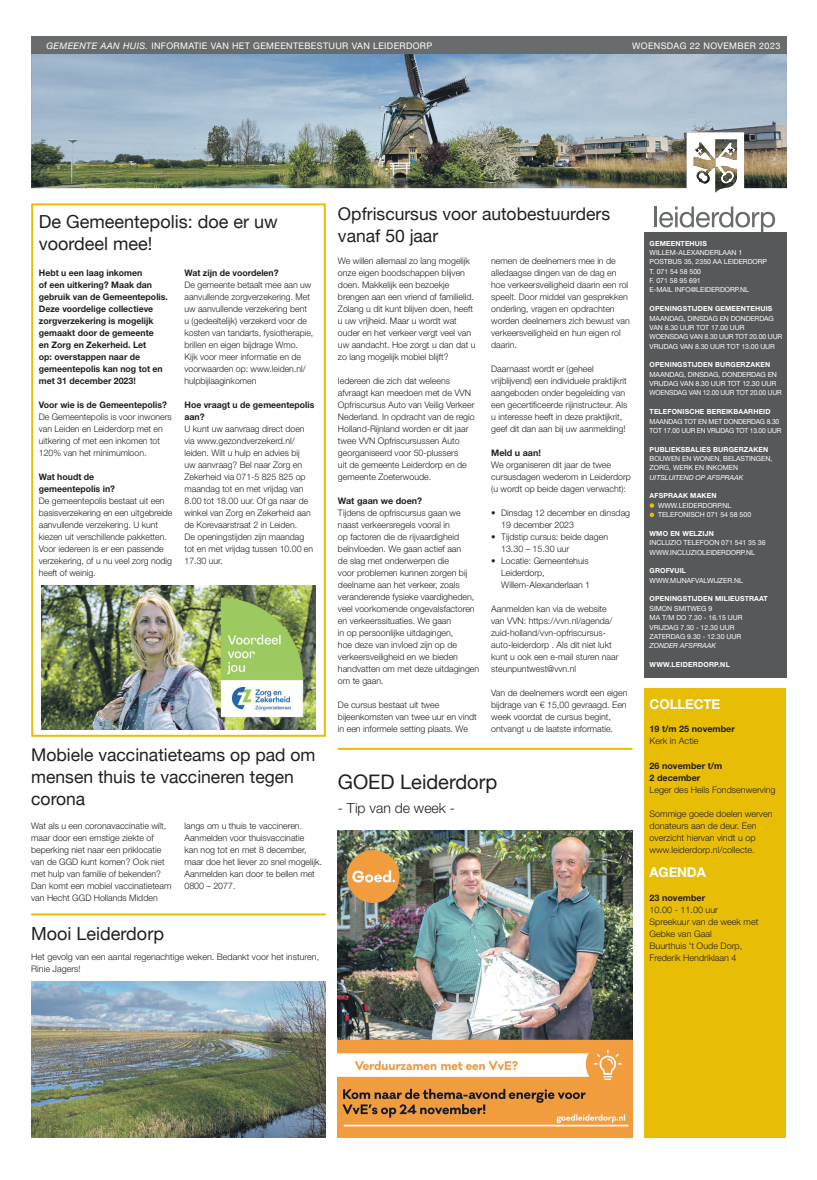
<style>
.page{position:relative;width:817px;height:1180px;background:#fff}
.page>*{position:absolute;margin:0;border:0;box-sizing:border-box;transform-origin:0 0}
.t1{font:20px "Helvetica Neue";color:#231f20}
.t2{font:18px/22px "Helvetica Neue";color:#231f20}
.t3{font:17.5px/22px "Helvetica Neue";color:#231f20}
.t4{font:300 14px "Helvetica Neue LT Std";color:#231f20}
.t5{font:700 13.5px "Helvetica Neue LT Std";letter-spacing:-.01em;color:#fff}
.t6{font:300 9px/12px "Helvetica Neue LT Std";color:#231f20}
.t7{font:700 9px/12px "Helvetica Neue LT Std";color:#231f20}
.t8{font:9px "Helvetica Neue";letter-spacing:.04em;color:#fff}
.t9{font:7px/9.4px "Helvetica Neue";color:#fff}
.t10{font:700 7px "Helvetica Neue LT Std";letter-spacing:.02em;color:#fff}
.t11{font:7px/9.4px "Helvetica Neue";letter-spacing:-.02em;color:#fff;scale:.96 1}
.t12{font:italic 7px "Helvetica Neue LT Std";color:#fff}
.s1{font-family:"Helvetica Neue LT Std";font-style:italic}
</style>
<div class="page">
<svg style="left:31px;top:188px;width:755px;height:5px"></svg>
<img style="left:31px;top:54px;width:755px;height:134px">
<img style="left:695px;top:139px;width:20px;height:20px">
<svg style="left:722px;top:173px;width:9px;height:9px"></svg>
<hr style="left:654px;top:206px;width:3px;height:21px;background:#696c6d">
<svg style="left:659px;top:206px;width:116px;height:27px"></svg>
<div style="left:644px;top:233px;width:142px;height:444px;background:#57585a"></div>
<svg style="left:649px;top:503px;width:5px;height:14px"></svg>
<div style="left:31px;top:37px;width:755px;height:17px;background:#696c6d"></div>
<div style="left:644px;top:687px;width:141px;height:450px;background:#e8bd06"></div>
<svg style="left:31px;top:203px;width:295px;height:533px"></svg>
<img style="left:42px;top:585px;width:273px;height:144px">
<hr style="left:31px;top:913px;width:295px;height:2px;background:#e8bd06">
<hr style="left:338px;top:747px;width:294px;height:2px;background:#e8bd06">
<img style="left:338px;top:830px;width:294px;height:307px">
<img style="left:31px;top:981px;width:294px;height:156px">
<p class="t8" style="left:46px;top:39px;width:387px"><span class="s1">GEMEENTE AAN HUIS.</span> INFORMATIE VAN HET GEMEENTEBESTUUR VAN LEIDERDORP</p>
<p class="t8" style="left:632px;top:39px;width:150px">WOENSDAG 22 NOVEMBER 2023</p>
<h2 class="t2" style="left:39px;top:212px;width:240px">De Gemeentepolis: doe er uw voordeel mee!</h2>
<p class="t7" style="left:39px;top:267px;width:130px">Hebt u een laag inkomen<br>of een uitkering? Maak dan gebruik van de Gemeentepolis.<br>Deze voordelige collectieve zorgverzekering is mogelijk gemaakt door de gemeente<br>en Zorg en Zekerheid. Let<br>op: overstappen naar de gemeentepolis kan nog tot en met 31 december 2023!</p>
<p class="t7" style="left:39px;top:399px;width:129px">Voor wie is de Gemeentepolis?</p>
<p class="t6" style="left:39px;top:411px;width:134px">De Gemeentepolis is voor inwoners van Leiden en Leiderdorp met en uitkering of met een inkomen tot<br>120% van het minimumloon.</p>
<p class="t7" style="left:39px;top:471px;width:78px">Wat houdt de gemeentepolis in?</p>
<p class="t6" style="left:39px;top:495px;width:135px">De gemeentepolis bestaat uit een basisverzekering en een uitgebreide aanvullende verzekering. U kunt kiezen uit verschillende pakketten.<br>Voor iedereen is er een passende verzekering, of u nu veel zorg nodig heeft of weinig.</p>
<p class="t7" style="left:184px;top:267px;width:96px">Wat zijn de voordelen?</p>
<p class="t6" style="left:184px;top:279px;width:130px">De gemeente betaalt mee aan uw aanvullende zorgverzekering. Met uw aanvullende verzekering bent u (gedeeltelijk) verzekerd voor de kosten van tandarts, fysiotherapie, brillen en eigen bijdrage Wmo.<br>Kijk voor meer informatie en de voorwaarden op: www.leiden.nl/ hulpbijlaaginkomen</p>
<p class="t7" style="left:184px;top:399px;width:131px">Hoe vraagt u de gemeentepolis aan?</p>
<p class="t6" style="left:184px;top:423px;width:130px">U kunt uw aanvraag direct doen via www.gezondverzekerd.nl/ leiden. Wilt u hulp en advies bij<br>uw aanvraag? Bel naar Zorg en<br>Zekerheid via 071-5 825 825 op maandag tot en met vrijdag van<br>8.00 tot 18.00 uur. Of ga naar de winkel van Zorg en Zekerheid aan de Korevaarstraat 2 in Leiden.<br>De openingstijden zijn maandag tot en met vrijdag tussen 10.00 en<br>17.30 uur.</p>
<h3 class="t3" style="left:31px;top:745px;width:285px">Mobiele vaccinatieteams op pad om mensen thuis te vaccineren tegen corona</h3>
<p class="t6" style="left:31px;top:819px;width:142px">Wat als u een coronavaccinatie wilt, maar door een ernstige ziekte of beperking niet naar een priklocatie van de GGD kunt komen? Ook niet met hulp van familie of bekenden?<br>Dan komt een mobiel vaccinatieteam van Hecht GGD Hollands Midden</p>
<p class="t6" style="left:184px;top:819px;width:139px">langs om u thuis te vaccineren.<br>Aanmelden voor thuisvaccinatie<br>kan nog tot en met 8 december, maar doe het liever zo snel mogelijk.<br>Aanmelden kan door te bellen met<br>0800 – 2077.</p>
<h2 class="t2" style="left:31px;top:923px;width:134px">Mooi Leiderdorp</h2>
<p class="t6" style="left:31px;top:950px;width:289px">Het gevolg van een aantal regenachtige weken. Bedankt voor het insturen,<br>Rinie Jagers!</p>
<h3 class="t3" style="left:338px;top:204px;width:273px">Opfriscursus voor autobestuurders vanaf 50 jaar</h3>
<p class="t6" style="left:338px;top:255px;width:139px">We willen allemaal zo lang mogelijk onze eigen boodschappen blijven doen. Makkelijk een bezoekje brengen aan een vriend of familielid.<br>Zolang u dit kunt blijven doen, heeft u uw vrijheid. Maar u wordt wat ouder en het verkeer vergt veel van uw aandacht. Hoe zorgt u dan dat u zo lang mogelijk mobiel blijft?</p>
<p class="t6" style="left:338px;top:375px;width:138px">Iedereen die zich dat weleens afvraagt kan meedoen met de VVN<br>Opfriscursus Auto van Veilig Verkeer<br>Nederland. In opdracht van de regio<br>Holland-Rijnland worden er dit jaar twee VVN Opfriscursussen Auto georganiseerd voor 50-plussers<br>uit de gemeente Leiderdorp en de gemeente Zoeterwoude.</p>
<p class="t7" style="left:338px;top:495px;width:86px">Wat gaan we doen?</p>
<p class="t6" style="left:338px;top:507px;width:143px">Tijdens de opfriscursus gaan we naast verkeersregels vooral in<br>op factoren die de rijvaardigheid beïnvloeden. We gaan actief aan<br>de slag met onderwerpen die<br>voor problemen kunnen zorgen bij deelname aan het verkeer, zoals veranderende fysieke vaardigheden, veel voorkomende ongevalsfactoren en verkeerssituaties. We gaan<br>in op persoonlijke uitdagingen,<br>hoe deze van invloed zijn op de verkeersveiligheid en we bieden handvatten om met deze uitdagingen om te gaan.</p>
<p class="t6" style="left:338px;top:699px;width:140px">De cursus bestaat uit twee bijeenkomsten van twee uur en vindt in een informele setting plaats. We</p>
<p class="t6" style="left:491px;top:255px;width:140px">nemen de deelnemers mee in de alledaagse dingen van de dag en hoe verkeersveiligheid daarin een rol speelt. Door middel van gesprekken onderling, vragen en opdrachten worden deelnemers zich bewust van verkeersveiligheid en hun eigen rol daarin.</p>
<p class="t6" style="left:491px;top:363px;width:137px">Daarnaast wordt er (geheel vrijblijvend) een individuele praktijkrit aangeboden onder begeleiding van een gecertificeerde rijinstructeur. Als u interesse heeft in deze praktijkrit, geef dit dan aan bij uw aanmelding!</p>
<p class="t7" style="left:491px;top:447px;width:51px">Meld u aan!</p>
<p class="t6" style="left:491px;top:459px;width:141px">We organiseren dit jaar de twee cursusdagen wederom in Leiderdorp (u wordt op beide dagen verwacht):</p>
<p class="t6" style="left:501px;top:507px;width:130px;text-indent:-10px">• Dinsdag 12 december en dinsdag<br>19 december 2023</p>
<p class="t6" style="left:501px;top:531px;width:108px;text-indent:-10px">• Tijdstip cursus: beide dagen<br>13.30 – 15.30 uur</p>
<p class="t6" style="left:501px;top:555px;width:90px;text-indent:-10px">• Locatie: Gemeentehuis<br>Leiderdorp,<br>Willem-Alexanderlaan 1</p>
<p class="t6" style="left:491px;top:603px;width:129px">Aanmelden kan via de website van VVN: https://vvn.nl/agenda/ zuid-holland/vvn-opfriscursus&shy;auto-leiderdorp . Als dit niet lukt kunt u ook een e-mail sturen naar steunpuntwest@vvn.nl</p>
<p class="t6" style="left:491px;top:687px;width:138px">Van de deelnemers wordt een eigen bijdrage van € 15,00 gevraagd. Een week voordat de cursus begint, ontvangt u de laatste informatie.</p>
<h1 class="t1" style="left:338px;top:767px;width:161px">GOED Leiderdorp</h1>
<h3 class="t4" style="left:338px;top:799px;width:119px">- Tip van de week -</h3>
<p class="t10" style="left:649px;top:239px;width:59px">GEMEENTEHUIS</p>
<p class="t9" style="left:649px;top:248px;width:119px">WILLEM-ALEXANDERLAAN 1<br>POSTBUS 35, 2350 AA LEIDERDORP<br>T. 071 54 58 500<br>F. 071 58 95 691<br>E-MAIL INFO@LEIDERDORP.NL</p>
<p class="t10" style="left:649px;top:304px;width:124px">OPENINGSTIJDEN GEMEENTEHUIS</p>
<p class="t9" style="left:649px;top:314px;width:134px">MAANDAG, DINSDAG EN DONDERDAG<br>VAN 8.30 UUR TOT 17.00 UUR<br>WOENSDAG VAN 8.30 UUR TOT 20.00 UUR<br>VRIJDAG VAN 8.30 UUR TOT 13.00 UUR</p>
<p class="t10" style="left:649px;top:360px;width:122px">OPENINGSTIJDEN BURGERZAKEN</p>
<p class="t9" style="left:649px;top:370px;width:134px">MAANDAG, DINSDAG, DONDERDAG EN<br>VRIJDAG VAN 8.30 UUR TOT 12.30 UUR<br>WOENSDAG VAN 12.00 UUR TOT 20.00 UUR</p>
<p class="t10" style="left:649px;top:407px;width:122px">TELEFONISCHE BEREIKBAARHEID</p>
<p class="t11" style="left:649px;top:416px;width:139px">MAANDAG TOT EN MET DONDERDAG 8.30<br>TOT 17.00 UUR EN VRIJDAG TOT 13.00 UUR</p>
<p class="t10" style="left:649px;top:445px;width:120px">PUBLIEKSBALIES BURGERZAKEN</p>
<p class="t9" style="left:649px;top:454px;width:124px">BOUWEN EN WONEN, BELASTINGEN,<br>ZORG, WERK EN INKOMEN</p>
<p class="t12" style="left:649px;top:473px;width:95px">UITSLUITEND OP AFSPRAAK</p>
<p class="t10" style="left:649px;top:491px;width:68px">AFSPRAAK MAKEN</p>
<p class="t9" style="left:658px;top:501px;width:95px">WWW.LEIDERDORP.NL<br>TELEFONISCH 071 54 58 500</p>
<p class="t10" style="left:649px;top:529px;width:66px">WMO EN WELZIJN</p>
<p class="t9" style="left:649px;top:538px;width:117px">INCLUZIO TELEFOON 071 541 35 36<br>WWW.INCLUZIOLEIDERDORP.NL</p>
<p class="t10" style="left:649px;top:566px;width:38px">GROFVUIL</p>
<p class="t9" style="left:649px;top:576px;width:95px">WWW.MIJNAFVALWIJZER.NL</p>
<p class="t10" style="left:649px;top:594px;width:120px">OPENINGSTIJDEN MILIEUSTRAAT</p>
<p class="t9" style="left:649px;top:604px;width:94px">SIMON SMITWEG 9<br>MA T/M DO 7.30 - 16.15 UUR<br>VRIJDAG 7.30 - 12.30 UUR<br>ZATERDAG 9.30 - 12.30 UUR</p>
<p class="t12" style="left:649px;top:641px;width:68px">ZONDER AFSPRAAK</p>
<p class="t10" style="left:649px;top:660px;width:82px">WWW.LEIDERDORP.NL</p>
<h3 class="t5" style="left:649px;top:695px;width:72px">COLLECTE</h3>
<p class="t7" style="left:649px;top:723px;width:87px">19 t/m 25 november</p>
<p class="t6" style="left:649px;top:735px;width:50px">Kerk in Actie</p>
<p class="t7" style="left:649px;top:759px;width:74px">26 november t/m<br>2 december</p>
<p class="t6" style="left:649px;top:783px;width:127px">Leger des Heils Fondsenwerving</p>
<p class="t6" style="left:649px;top:807px;width:124px">Sommige goede doelen werven donateurs aan de deur. Een overzicht hiervan vindt u op www.leiderdorp.nl/collecte.</p>
<h3 class="t5" style="left:649px;top:863px;width:58px">AGENDA</h3>
<p class="t7" style="left:649px;top:891px;width:57px">23 november</p>
<p class="t6" style="left:649px;top:903px;width:110px">10.00 - 11.00 uur<br>Spreekuur van de week met<br>Gebke van Gaal<br>Buurthuis 't Oude Dorp,<br>Frederik Hendriklaan 4</p>
</div>
